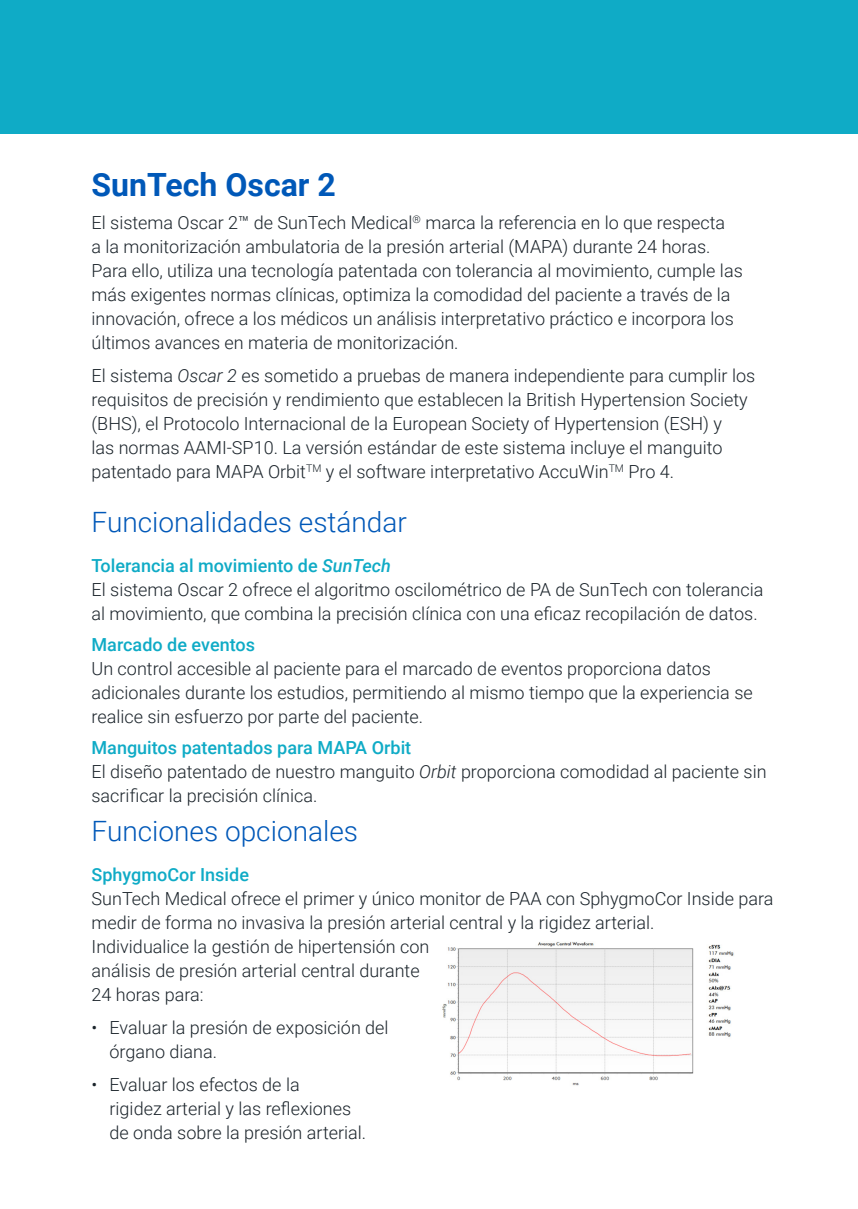
<style>
.page{position:relative;width:858px;height:1209px;background:#fff}
.page>*{position:absolute;margin:0;border:0;box-sizing:border-box;transform-origin:0 0}
.t1{font:700 32px "Roboto";color:#0058b8}
.Large_Header{font:300 28px "Roboto";color:#0058b8}
.t2{font:300 18px/24px "Roboto";color:#1b242b}
.Small_Header{font:500 18px "Roboto";color:#0fabc6}
.s1{font-style:italic}
</style>
<div class="page">
<div style="left:0;top:0;width:857px;height:133px;background:#0fabc6"></div>
<img style="left:442px;top:942px;width:292px;height:144px">
<p class="t1" style="left:91px;top:162px;width:246px">SunTech Oscar 2</p>
<p class="t2" style="left:91px;top:210px;width:652px">El sistema Oscar 2™ de SunTech Medical<sup>®</sup> marca la referencia en lo que respecta<br>a la monitorización ambulatoria de la presión arterial (MAPA) durante 24 horas.<br>Para ello, utiliza una tecnología patentada con tolerancia al movimiento, cumple las más exigentes normas clínicas, optimiza la comodidad del paciente a través de la innovación, ofrece a los médicos un análisis interpretativo práctico e incorpora los últimos avances en materia de monitorización.</p>
<p class="t2" style="left:91px;top:363px;width:664px">El sistema <span class="s1">Oscar 2</span> es sometido a pruebas de manera independiente para cumplir los requisitos de precisión y rendimiento que establecen la British Hypertension Society (BHS), el Protocolo Internacional de la European Society of Hypertension (ESH) y<br>las normas AAMI-SP10. La versión estándar de este sistema incluye el manguito patentado para MAPA Orbit<sup>TM</sup> y el software interpretativo AccuWin<sup>TM</sup> Pro 4.</p>
<p class="Large_Header" style="left:91px;top:503px;width:317px">Funcionalidades estándar</p>
<p class="Small_Header" style="left:91px;top:553px;width:301px">Tolerancia al movimiento de <span class="s1">SunTech</span></p>
<p class="t2" style="left:91px;top:577px;width:673px">El sistema Oscar 2 ofrece el algoritmo oscilométrico de PA de SunTech con tolerancia al movimiento, que combina la precisión clínica con una eficaz recopilación de datos.</p>
<p class="Small_Header" style="left:91px;top:632px;width:165px">Marcado de eventos</p>
<p class="t2" style="left:91px;top:656px;width:662px">Un control accesible al paciente para el marcado de eventos proporciona datos adicionales durante los estudios, permitiendo al mismo tiempo que la experiencia se realice sin esfuerzo por parte del paciente.</p>
<p class="Small_Header" style="left:91px;top:735px;width:321px">Manguitos patentados para MAPA Orbit</p>
<p class="t2" style="left:91px;top:759px;width:676px">El diseño patentado de nuestro manguito <span class="s1">Orbit</span> proporciona comodidad al paciente sin sacrificar la precisión clínica.</p>
<p class="Large_Header" style="left:91px;top:811px;width:268px">Funciones opcionales</p>
<p class="Small_Header" style="left:91px;top:862px;width:159px">SphygmoCor Inside</p>
<p class="t2" style="left:91px;top:886px;width:683px">SunTech Medical ofrece el primer y único monitor de PAA con SphygmoCor Inside para medir de forma no invasiva la presión arterial central y la rigidez arterial.</p>
<p class="t2" style="left:91px;top:934px;width:339px">Individualice la gestión de hipertensión con análisis de presión arterial central durante<br>24 horas para:</p>
<p class="t2" style="left:109px;top:1015px;width:280px;text-indent:-18px">• Evaluar la presión de exposición del órgano diana.</p>
<p class="t2" style="left:109px;top:1072px;width:258px;text-indent:-18px">• Evaluar los efectos de la<br>rigidez arterial y las reflexiones de onda sobre la presión arterial.</p>
</div>
